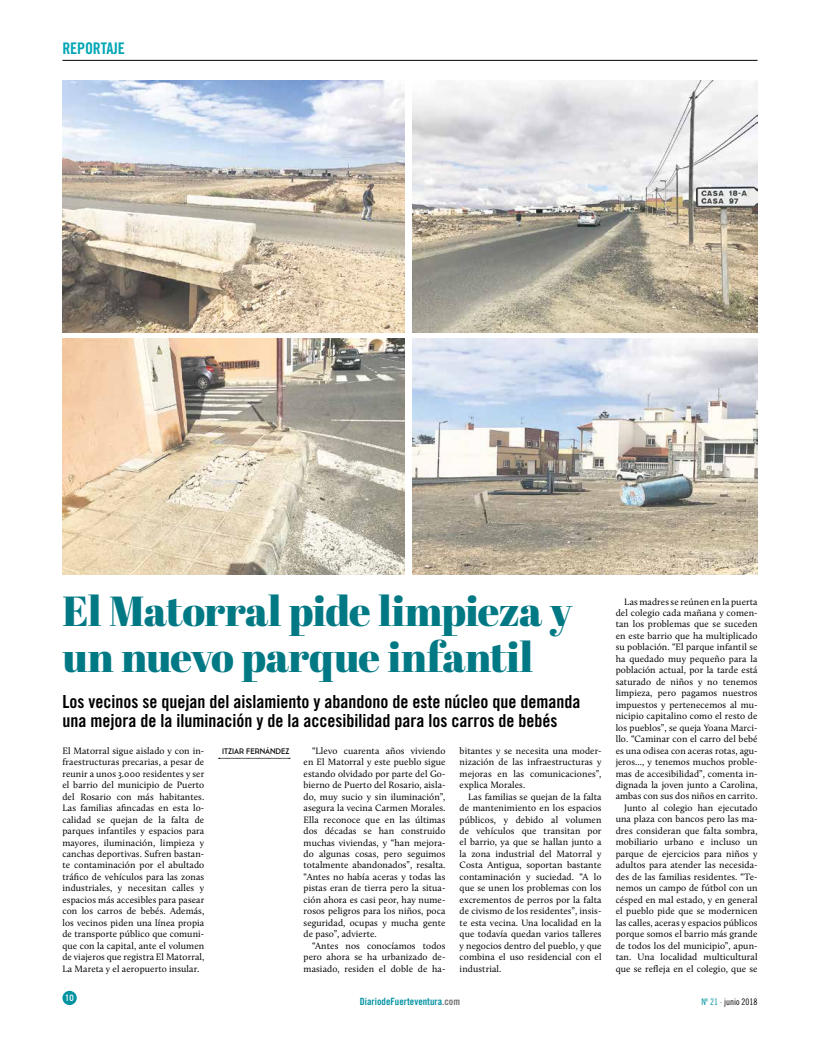
<style>
.page{position:relative;width:820px;height:1049px;background:#fff}
.page>*{position:absolute;margin:0;border:0;box-sizing:border-box;transform-origin:0 0}
.t1{font:42px/45.9px "Abril Fatface";letter-spacing:-.015em;color:#007985}
.t2{font:18px/19px "Trade Gothic LT Std Bd Cn 20";color:#000}
.t3{font:16px "Trade Gothic LT Std Bd Cn 20";letter-spacing:-.01em;color:#00a6b5}
.t4{font:10px "Trade Gothic LT Std Bd Cn 20";color:#0093a2}
.t5{font:9.5px/11.5px "Calluna";letter-spacing:.01em;color:#000;text-align:justify}
.t6{font:9px "Trade Gothic LT Std Cn 18";color:#000}
.t7{font:9px "DIN Mittelschrift Std";color:#fff}
.t8{font:8px "Cassannet";color:#000}
.s1{color:#706f6f}
.s2{color:#0093a2}
.s3{color:#005a8d}
</style>
<div class="page">
<div style="left:62px;top:991px;width:15px;height:14px;background:#0093a2;border-radius:50%"></div>
<hr style="left:62px;top:60px;width:695px;height:1px;background:#000">
<img style="left:412px;top:81px;width:345px;height:251px">
<img style="left:62px;top:81px;width:342px;height:251px">
<img style="left:62px;top:339px;width:342px;height:236px">
<img style="left:412px;top:339px;width:345px;height:236px">
<svg style="left:219px;top:758px;width:71px;height:1px"></svg>
<h3 class="t3" style="left:62px;top:39px;width:64px">REPORTAJE</h3>
<h1 class="t1" style="left:62px;top:587px;width:511px">El Matorral pide limpieza y un nuevo parque infantil</h1>
<h2 class="t2" style="left:62px;top:692px;width:519px">Los vecinos se quejan del aislamiento y abandono de este núcleo que demanda una mejora de la iluminación y de la accesibilidad para los carros de bebés</h2>
<p class="t8" style="left:222px;top:746px;width:69px">ITZIAR FERNÁNDEZ</p>
<p class="t5" style="left:303px;top:745px;width:143px;text-indent:9px">“Llevo cuarenta años viviendo en El Matorral y este pueblo sigue estando olvidado por parte del Go&shy;bierno de Puerto del Rosario, aisla&shy;do, muy sucio y sin iluminación”, asegura la vecina Carmen Morales.<br>Ella reconoce que en las últimas dos décadas se han construido muchas viviendas, y “han mejora&shy;do algunas cosas, pero seguimos totalmente abandonados”, resalta. “Antes no había aceras y todas las pistas eran de tierra pero la situa&shy;ción ahora es casi peor, hay nume&shy;rosos peligros para los niños, poca seguridad, ocupas y mucha gente de paso”, advierte.</p>
<p class="t5" style="left:303px;top:940px;width:143px;text-indent:9px">“Antes nos conocíamos todos pero ahora se ha urbanizado de&shy;masiado, residen el doble de ha-</p>
<p class="t5" style="left:459px;top:745px;width:143px">bitantes y se necesita una moder&shy;nización de las infraestructuras y mejoras en las comunicaciones”, explica Morales.</p>
<p class="t5" style="left:459px;top:790px;width:143px;text-indent:9px">Las familias se quejan de la falta de mantenimiento en los espacios públicos, y debido al volumen de vehículos que transitan por el barrio, ya que se hallan junto a la zona industrial del Matorral y Costa Antigua, soportan bastante contaminación y suciedad. “A lo que se unen los problemas con los excrementos de perros por la falta de civismo de los residentes”, insis&shy;te esta vecina. Una localidad en la que todavía quedan varios talleres y negocios dentro del pueblo, y que combina el uso residencial con el industrial.</p>
<p class="t5" style="left:62px;top:745px;width:143px">El Matorral sigue aislado y con in&shy;fraestructuras precarias, a pesar de reunir a unos 3.000 residentes y ser el barrio del municipio de Puerto del Rosario con más habitantes.<br>Las familias afincadas en esta lo&shy;calidad se quejan de la falta de parques infantiles y espacios para mayores, iluminación, limpieza y canchas deportivas. Sufren bastan&shy;te contaminación por el abultado tráfico de vehículos para las zonas industriales, y necesitan calles y espacios más accesibles para pasear con los carros de bebés. Además, los vecinos piden una línea propia de transporte público que comuni&shy;que con la capital, ante el volumen de viajeros que registra El Matorral, La Mareta y el aeropuerto insular.</p>
<p class="t5" style="left:615px;top:595px;width:143px;text-align:right">Las madres se reúnen en la puerta del colegio cada mañana y comen&shy;tan los problemas que se suceden en este barrio que ha multiplicado su población. “El parque infantil se ha quedado muy pequeño para la población actual, por la tarde está saturado de niños y no tenemos limpieza, pero pagamos nuestros impuestos y pertenecemos al mu&shy;nicipio capitalino como el resto de los pueblos”, se queja Yoana Marci&shy;llo. “Caminar con el carro del bebé es una odisea con aceras rotas, agu&shy;jeros..., y tenemos muchos proble&shy;mas de accesibilidad”, comenta in&shy;dignada la joven junto a Carolina, ambas con sus dos niños en carrito.<br>Junto al colegio han ejecutado una plaza con bancos pero las ma&shy;dres consideran que falta sombra, mobiliario urbano e incluso un parque de ejercicios para niños y adultos para atender las necesida&shy;des de las familias residentes. “Te&shy;nemos un campo de fútbol con un césped en mal estado, y en general el pueblo pide que se modernicen las calles, aceras y espacios públicos porque somos el barrio más grande de todos los del municipio”, apun&shy;tan. Una localidad multicultural que se refleja en el colegio, que se</p>
<p class="t7" style="left:65px;top:993px;width:10px">10</p>
<p class="t4" style="left:360px;top:995px;width:101px">DiariodeFuerteventura<span class="s1">.com</span></p>
<p class="t6" style="left:701px;top:996px;width:58px"><span class="s2">Nº 21</span> <span class="s3">·</span> junio 2018</p>
</div>
